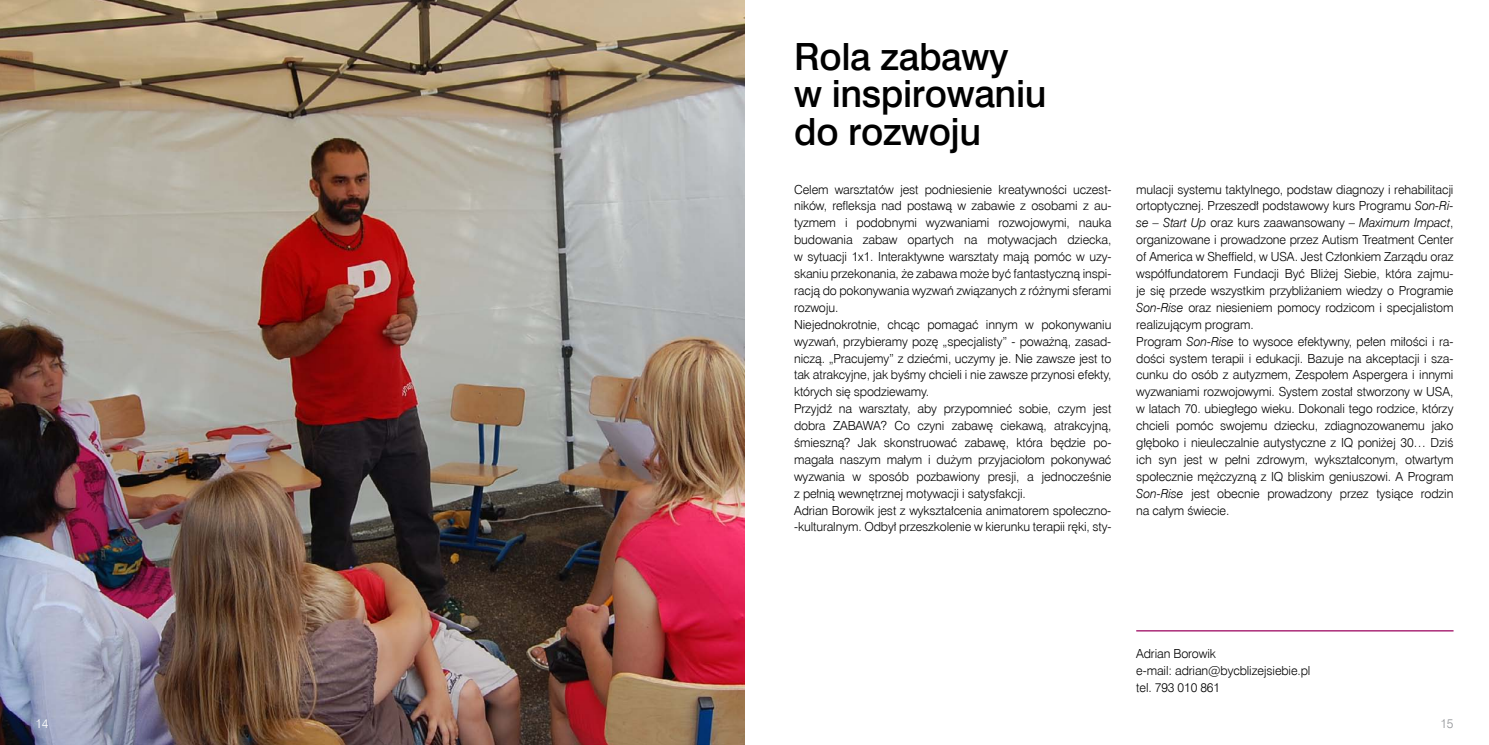
<style>
.page{position:relative;width:1489px;height:745px;background:#fff}
.page>*{position:absolute;margin:0;border:0;box-sizing:border-box;transform-origin:0 0}
.t1{font:37.5px/37.5px "Swis 721 Md EU";letter-spacing:-.01em;color:#000}
.t2{font:12.5px/16.9px "Swis 721 Lt EU";letter-spacing:-.01em;color:#000}
.t3{font:12.5px "Swis 721 Lt EU";color:#fff}
.t4{font:12.5px "Swis 721 Lt EU";color:#939598}
.s1{font-style:italic}
</style>
<div class="page">
<img style="left:0;top:0;width:744px;height:744px">
<hr style="left:1136px;top:629px;width:317px;height:2px;background:#9a005c">
<h1 class="t1" style="left:794px;top:39px;width:254px">Rola zabawy<br>w inspirowaniu do rozwoju</h1>
<p class="t2" style="left:794px;top:181px;width:319px">Celem warsztatów jest podniesienie kreatywności uczest&shy;ników, refleksja nad postawą w zabawie z osobami z au&shy;tyzmem i podobnymi wyzwaniami rozwojowymi, nauka budowania zabaw opartych na motywacjach dziecka, w sytuacji 1x1. Interaktywne warsztaty mają pomóc w uzy&shy;skaniu przekonania, że zabawa może być fantastyczną inspi&shy;racją do pokonywania wyzwań związanych z różnymi sferami rozwoju.<br>Niejednokrotnie, chcąc pomagać innym w pokonywaniu wyzwań, przybieramy pozę „specjalisty” - poważną, zasad&shy;niczą. „Pracujemy” z dziećmi, uczymy je. Nie zawsze jest to tak atrakcyjne, jak byśmy chcieli i nie zawsze przynosi efekty, których się spodziewamy.<br>Przyjdź na warsztaty, aby przypomnieć sobie, czym jest dobra ZABAWA? Co czyni zabawę ciekawą, atrakcyjną, śmieszną? Jak skonstruować zabawę, która będzie po&shy;magała naszym małym i dużym przyjaciołom pokonywać wyzwania w sposób pozbawiony presji, a jednocześnie z pełnią wewnętrznej motywacji i satysfakcji.<br>Adrian Borowik jest z wykształcenia animatorem społeczno--kulturalnym. Odbył przeszkolenie w kierunku terapii ręki, sty-</p>
<p class="t2" style="left:1136px;top:181px;width:319px">mulacji systemu taktylnego, podstaw diagnozy i rehabilitacji ortoptycznej. Przeszedł podstawowy kurs Programu <span class="s1">Son-Ri&shy;se – Start Up</span> oraz kurs zaawansowany – <span class="s1">Maximum Impact</span>, organizowane i prowadzone przez Autism Treatment Center of America w Sheffield, w USA. Jest Członkiem Zarządu oraz współfundatorem Fundacji Być Bliżej Siebie, która zajmu&shy;je się przede wszystkim przybliżaniem wiedzy o Programie <span class="s1">Son-Rise</span> oraz niesieniem pomocy rodzicom i specjalistom realizującym program.<br>Program <span class="s1">Son-Rise</span> to wysoce efektywny, pełen miłości i ra&shy;dości system terapii i edukacji. Bazuje na akceptacji i sza&shy;cunku do osób z autyzmem, Zespołem Aspergera i innymi wyzwaniami rozwojowymi. System został stworzony w USA, w latach 70. ubiegłego wieku. Dokonali tego rodzice, którzy chcieli pomóc swojemu dziecku, zdiagnozowanemu jako głęboko i nieuleczalnie autystyczne z IQ poniżej 30… Dziś ich syn jest w pełni zdrowym, wykształconym, otwartym społecznie mężczyzną z IQ bliskim geniuszowi. A Program <span class="s1">Son-Rise</span> jest obecnie prowadzony przez tysiące rodzin na całym świecie.</p>
<p class="t2" style="left:1136px;top:645px;width:176px">Adrian Borowik<br>e-mail: adrian@bycblizejsiebie.pl tel. 793 010 861</p>
<p class="t3" style="left:35px;top:715px;width:15px">14</p>
<p class="t4" style="left:1440px;top:715px;width:15px">15</p>
</div>
